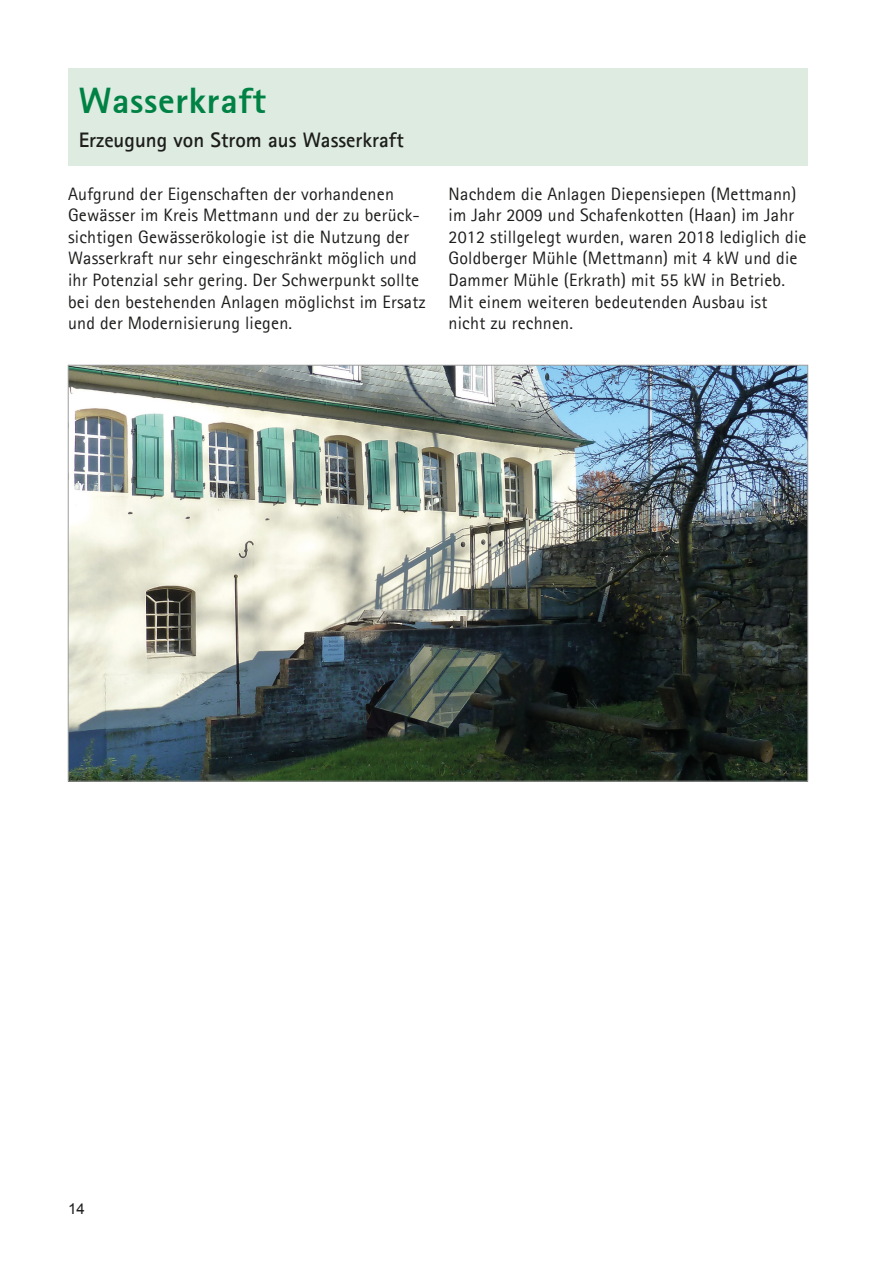
<style>
.page{position:relative;width:893px;height:1263px;background:#fff}
.page>*{position:absolute;margin:0;border:0;box-sizing:border-box;transform-origin:0 0}
.t1{font:800 36px "Agfa Rotis Sans Serif";letter-spacing:.02em;color:#008244}
.t2{font:700 21px "Agfa Rotis Sans Serif";color:#1d1d1b}
.t3{font:18px/21.6px "Agfa Rotis Sans Serif";letter-spacing:.01em;color:#1d1d1b}
.t4{font:15px "Arial";color:#1d1d1b}
</style>
<div class="page">
<div style="left:68px;top:68px;width:740px;height:98px;background:#ddebe1"></div>
<img style="left:70px;top:367px;width:736px;height:412px">
<h1 class="t1" style="left:79px;top:78px;width:189px">Wasserkraft</h1>
<p class="t2" style="left:79px;top:126px;width:327px">Erzeugung von Strom aus Wasserkraft</p>
<p class="t3" style="left:68px;top:182px;width:359px">Aufgrund der Eigenschaften der vorhandenen Gewässer im Kreis Mettmann und der zu berück&shy;sichtigen Gewässerökologie ist die Nutzung der Wasserkraft nur sehr eingeschränkt möglich und ihr Potenzial sehr gering. Der Schwerpunkt sollte bei den bestehenden Anlagen möglichst im Ersatz und der Modernisierung liegen.</p>
<p class="t3" style="left:449px;top:182px;width:359px">Nachdem die Anlagen Diepensiepen (Mettmann) im Jahr 2009 und Schafenkotten (Haan) im Jahr 2012 stillgelegt wurden, waren 2018 lediglich die Goldberger Mühle (Mettmann) mit 4 kW und die Dammer Mühle (Erkrath) mit 55 kW in Betrieb.<br>Mit einem weiteren bedeutenden Ausbau ist nicht zu rechnen.</p>
<p class="t4" style="left:68px;top:1199px;width:18px">14</p>
</div>
